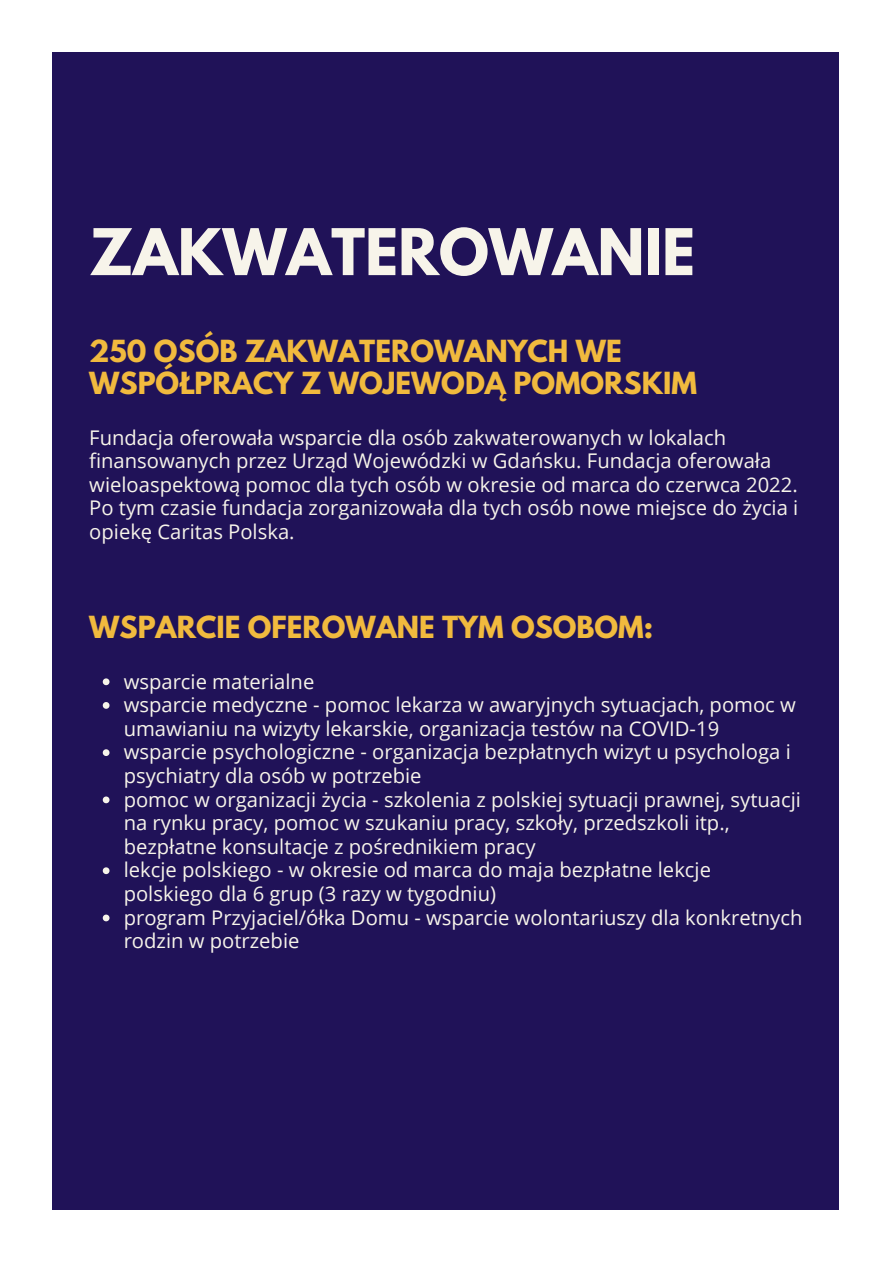
<style>
.page{position:relative;width:893px;height:1264px;background:#fff}
.page>*{position:absolute;margin:0;border:0;box-sizing:border-box;transform-origin:0 0}
.t1{font:700 57px "League Spartan";color:#f7f4ea}
.t2{font:700 27px/31.5px "League Spartan";color:#f1ba3e}
.t3{font:20.25px/23.5px "Open Sans";color:#f7f4ea}
</style>
<div class="page">
<div style="left:52px;top:52px;width:787px;height:1157px;background:#201258"></div>
<svg style="left:103px;top:678px;width:6px;height:7px"></svg>
<svg style="left:103px;top:702px;width:6px;height:6px"></svg>
<svg style="left:103px;top:749px;width:6px;height:7px"></svg>
<svg style="left:103px;top:796px;width:6px;height:7px"></svg>
<svg style="left:103px;top:867px;width:6px;height:7px"></svg>
<svg style="left:103px;top:914px;width:6px;height:7px"></svg>
<h1 class="t1" style="left:89px;top:224px;width:607px">ZAKWATEROWANIE</h1>
<h2 class="t2" style="left:89px;top:339px;width:609px">250 OSÓB ZAKWATEROWANYCH WE<br>WSPÓŁPRACY Z WOJEWODĄ POMORSKIM</h2>
<p class="t3" style="left:89px;top:425px;width:710px">Fundacja oferowała wsparcie dla osób zakwaterowanych w lokalach finansowanych przez Urząd Wojewódzki w Gdańsku. Fundacja oferowała wieloaspektową pomoc dla tych osób w okresie od marca do czerwca 2022.<br>Po tym czasie fundacja zorganizowała dla tych osób nowe miejsce do życia i opiekę Caritas Polska.</p>
<h2 class="t2" style="left:89px;top:614px;width:565px">WSPARCIE OFEROWANE TYM OSOBOM:</h2>
<p class="t3" style="left:124px;top:669px;width:680px">wsparcie materialne<br>wsparcie medyczne - pomoc lekarza w awaryjnych sytuacjach, pomoc w umawianiu na wizyty lekarskie, organizacja testów na COVID-19 wsparcie psychologiczne - organizacja bezpłatnych wizyt u psychologa i psychiatry dla osób w potrzebie<br>pomoc w organizacji życia - szkolenia z polskiej sytuacji prawnej, sytuacji na rynku pracy, pomoc w szukaniu pracy, szkoły, przedszkoli itp., bezpłatne konsultacje z pośrednikiem pracy<br>lekcje polskiego - w okresie od marca do maja bezpłatne lekcje polskiego dla 6 grup (3 razy w tygodniu)<br>program Przyjaciel/ółka Domu - wsparcie wolontariuszy dla konkretnych rodzin w potrzebie</p>
</div>
